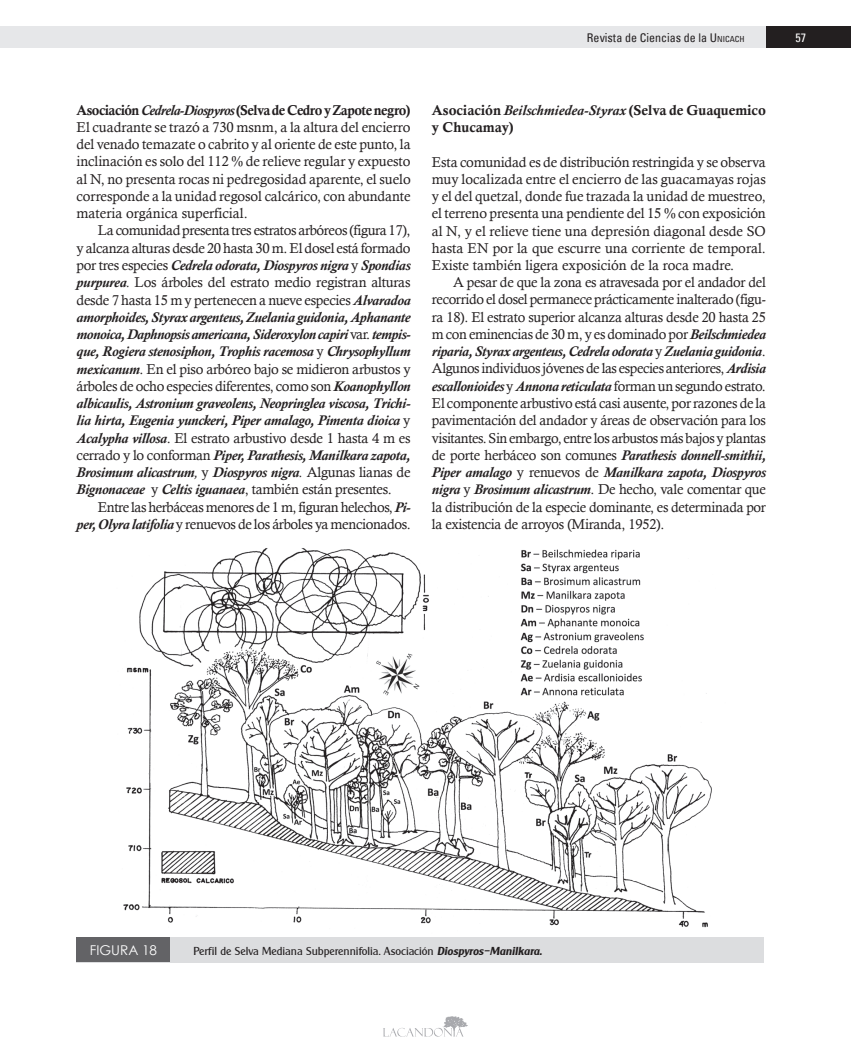
<style>
.page{position:relative;width:851px;height:1063px;background:#fff}
.page>*{position:absolute;margin:0;border:0;box-sizing:border-box;transform-origin:0 0}
.t1{font:14.25px/17.2px "Calisto";letter-spacing:-.02em;color:#231f20;text-align:justify}
.t2{font:italic 700 14.25px/17.2px "Calisto";letter-spacing:-.02em;color:#231f20;text-align:justify}
.t3{font:14.25px/17.2px "Calis MT Bol";letter-spacing:-.01em;color:#231f20}
.t4{font:14.25px "Calis MT Bol";letter-spacing:-.035em;color:#231f20}
.t5{font:13.5px "Century Gothic";color:#fff}
.t6{font:condensed 12px "Univers";color:#231f20}
.t7{font:condensed 12px "Univers";color:#fff}
.t8{font:11.25px "Clarity Gothic SF";color:#231f20}
.s1{font-style:inherit}
.s2{font-size:8.4px}
.s3{font-family:"Calisto";font-weight:700;font-style:italic}
.s4{font-weight:400;font-style:normal}
.s5{font-weight:400}
.s6{font-weight:700;font-style:italic}
.s7{font-family:"Clarity Gothic SF Bold";font-style:italic}
</style>
<div class="page">
<div style="left:0;top:27px;width:850px;height:21px;background:#e6e7e9"></div>
<div style="left:765px;top:27px;width:85px;height:21px;background:#231f20"></div>
<svg style="left:383px;top:1016px;width:85px;height:21px"></svg>
<img style="left:123px;top:548px;width:589px;height:380px">
<div style="left:77px;top:937px;width:687px;height:26px;background:#dcdddf"></div>
<div style="left:77px;top:937px;width:93px;height:25px;background:#636366"></div>
<p class="t6" style="left:587px;top:30px;width:159px">Revista de Ciencias de la <span class="s1">U</span><span class="s2">NICACH</span></p>
<p class="t7" style="left:795px;top:30px;width:12px">57</p>
<p class="t4" style="left:77px;top:104px;width:335px">Asociación <span class="s3">Cedrela-Diospyros</span> (Selva de Cedro y Zapote negro)</p>
<p class="t1" style="left:77px;top:118px;width:335px">El cuadrante se trazó a 730 msnm, a la altura del encierro del venado temazate o cabrito y al oriente de este punto, la inclinación es solo del 112 % de relieve regular y expuesto al N, no presenta rocas ni pedregosidad aparente, el suelo corresponde a la unidad regosol calcárico, con abundante materia orgánica superficial.</p>
<p class="t2" style="left:77px;top:222px;width:335px;text-indent:21px"><span class="s4">La comunidad presenta tres estratos arbóreos (figura 17), y alcanza alturas desde 20 hasta 30 m. El dosel está formado por tres especies</span> Cedrela odorata, Diospyros nigra <span class="s4">y</span> Spondias purpurea<span class="s5">.</span> <span class="s4">Los árboles del estrato medio registran alturas desde 7 hasta 15 m y pertenecen a nueve especies</span> Alvaradoa amorphoides, Styrax argenteus, Zuelania guidonia, Aphanante monoica, Daphnopsis americana, Sideroxylon capiri<span class="s4">var.</span> tempis&shy;que, Rogiera stenosiphon, Trophis racemosa <span class="s4">y</span> Chrysophyllum mexicanum<span class="s4">. En el piso arbóreo bajo se midieron arbustos y árboles de ocho especies diferentes, como son</span> Koanophyllon albicaulis, Astronium graveolens, Neopringlea viscosa, Trichi&shy;lia hirta, Eugenia yunckeri, Piper amalago, Pimenta dioica <span class="s4">y </span>Acalypha villosa<span class="s4">. El estrato arbustivo desde 1 hasta 4 m es cerrado y lo conforman</span> Piper, Parathesis, Manilkara zapota, Brosimum alicastrum<span class="s5">,</span> <span class="s4">y</span> Diospyros nigra<span class="s5">.</span> <span class="s4">Algunas lianas de </span>Bignonaceae <span class="s4">y</span> Celtis iguanaea<span class="s4">, también están presentes.</span></p>
<p class="t1" style="left:77px;top:498px;width:335px;text-align:right">Entre las herbáceas menores de 1 m, figuran helechos, <span class="s6">Pi&shy;per, Olyra latifolia</span>y renuevos de los árboles ya mencionados.</p>
<p class="t3" style="left:432px;top:103px;width:335px">Asociación <span class="s3">Beilschmiedea-Styrax</span> (Selva de Guaquemico y Chucamay)</p>
<p class="t1" style="left:432px;top:153px;width:335px">Esta comunidad es de distribución restringida y se observa muy localizada entre el encierro de las guacamayas rojas y el del quetzal, donde fue trazada la unidad de muestreo, el terreno presenta una pendiente del 15 % con exposición al N, y el relieve tiene una depresión diagonal desde SO hasta EN por la que escurre una corriente de temporal.<br>Existe también ligera exposición de la roca madre.</p>
<p class="t1" style="left:432px;top:274px;width:336px;text-indent:21px">A pesar de que la zona es atravesada por el andador del recorrido el dosel permanece prácticamente inalterado (figu&shy;ra 18). El estrato superior alcanza alturas desde 20 hasta 25 m con eminencias de 30 m, y es dominado por <span class="s6">Beilschmiedea riparia, Styrax argenteus, Cedrela odorata</span> y <span class="s6">Zuelania guidonia</span>.<br>Algunos individuos jóvenes de las especies anteriores, <span class="s6">Ardisia escallonioides</span> y <span class="s6">Annona reticulata</span> forman un segundo estrato.<br>El componente arbustivo está casi ausente, por razones de la pavimentación del andador y áreas de observación para los visitantes. Sin embargo, entre los arbustos más bajos y plantas de porte herbáceo son comunes <span class="s6">Parathesis donnell-smithii, Piper amalago</span> y renuevos de <span class="s6">Manilkara zapota, Diospyros nigra</span> y <span class="s6">Brosimum alicastrum</span>. De hecho, vale comentar que la distribución de la especie dominante, es determinada por la existencia de arroyos (Miranda, 1952).</p>
<p class="t5" style="left:90px;top:941px;width:69px">FIGURA 18</p>
<p class="t8" style="left:193px;top:945px;width:350px">Perfil de Selva Mediana Subperennifolia. Asociación <span class="s7">Diospyros–Manilkara.</span></p>
</div>
